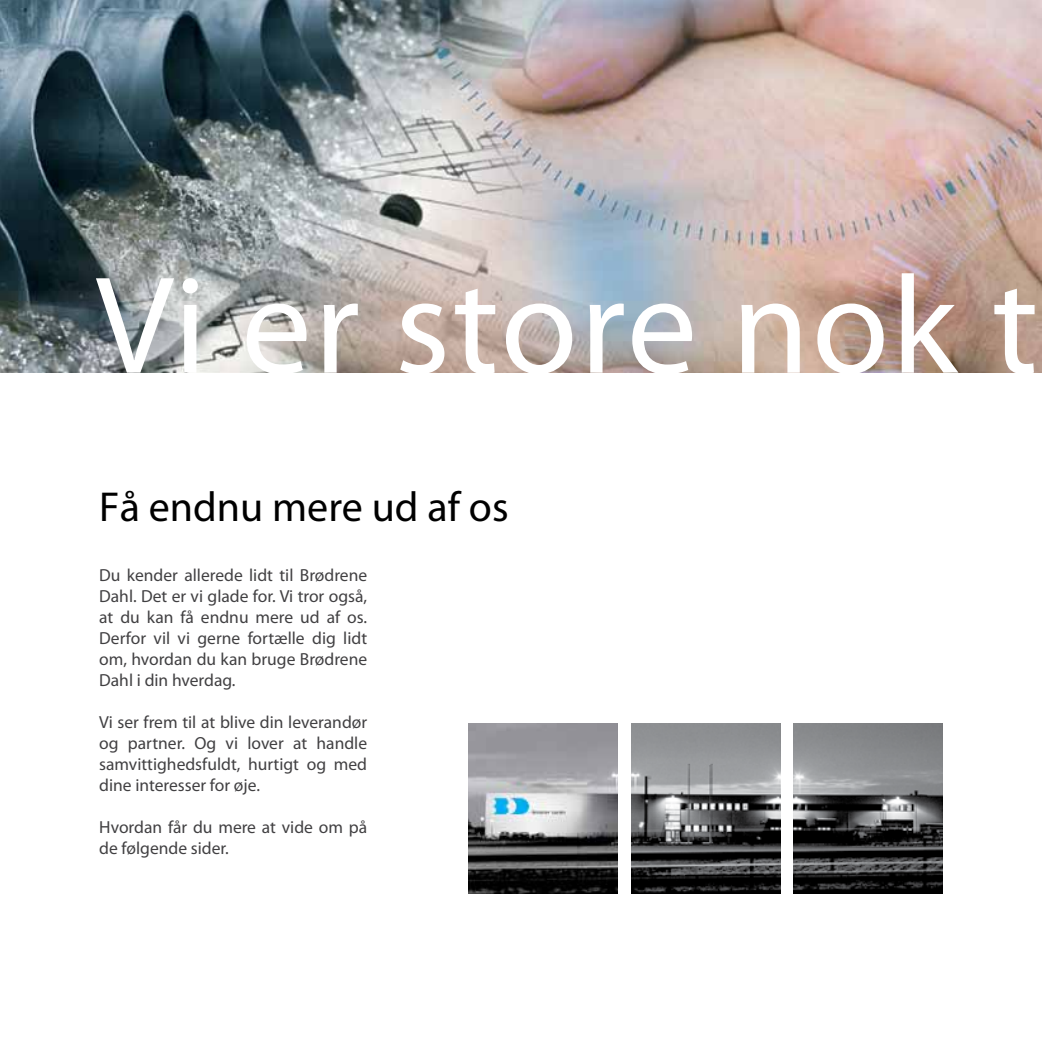
<style>
.page{position:relative;width:1042px;height:1042px;background:#fff}
.page>*{position:absolute;margin:0;border:0;box-sizing:border-box;transform-origin:0 0}
.t1{font:140px "Myriad Pro";letter-spacing:.02em;color:#fff}
.t2{font:42px "Myriad";color:#000}
.t3{font:17.5px/21px "Myriad Pro";color:#414042;text-align:justify}
</style>
<div class="page">
<img style="left:0;top:0;width:1042px;height:372px">
<img style="left:632px;top:723px;width:148px;height:170px">
<img style="left:469px;top:723px;width:148px;height:170px">
<img style="left:794px;top:723px;width:149px;height:170px">
<h1 class="t1" style="left:95px;top:239px;width:944px">Vi er store nok t</h1>
<h2 class="t2" style="left:99px;top:486px;width:411px">Få endnu mere ud af os</h2>
<p class="t3" style="left:99px;top:564px;width:269px">Du kender allerede lidt til Brødrene Dahl. Det er vi glade for. Vi tror også, at du kan få endnu mere ud af os.<br>Derfor vil vi gerne fortælle dig lidt om, hvordan du kan bruge Brødrene Dahl i din hverdag.</p>
<p class="t3" style="left:99px;top:711px;width:269px">Vi ser frem til at blive din leverandør og partner. Og vi lover at handle samvittighedsfuldt, hurtigt og med dine interesser for øje.</p>
<p class="t3" style="left:99px;top:816px;width:269px">Hvordan får du mere at vide om på de følgende sider.</p>
</div>
